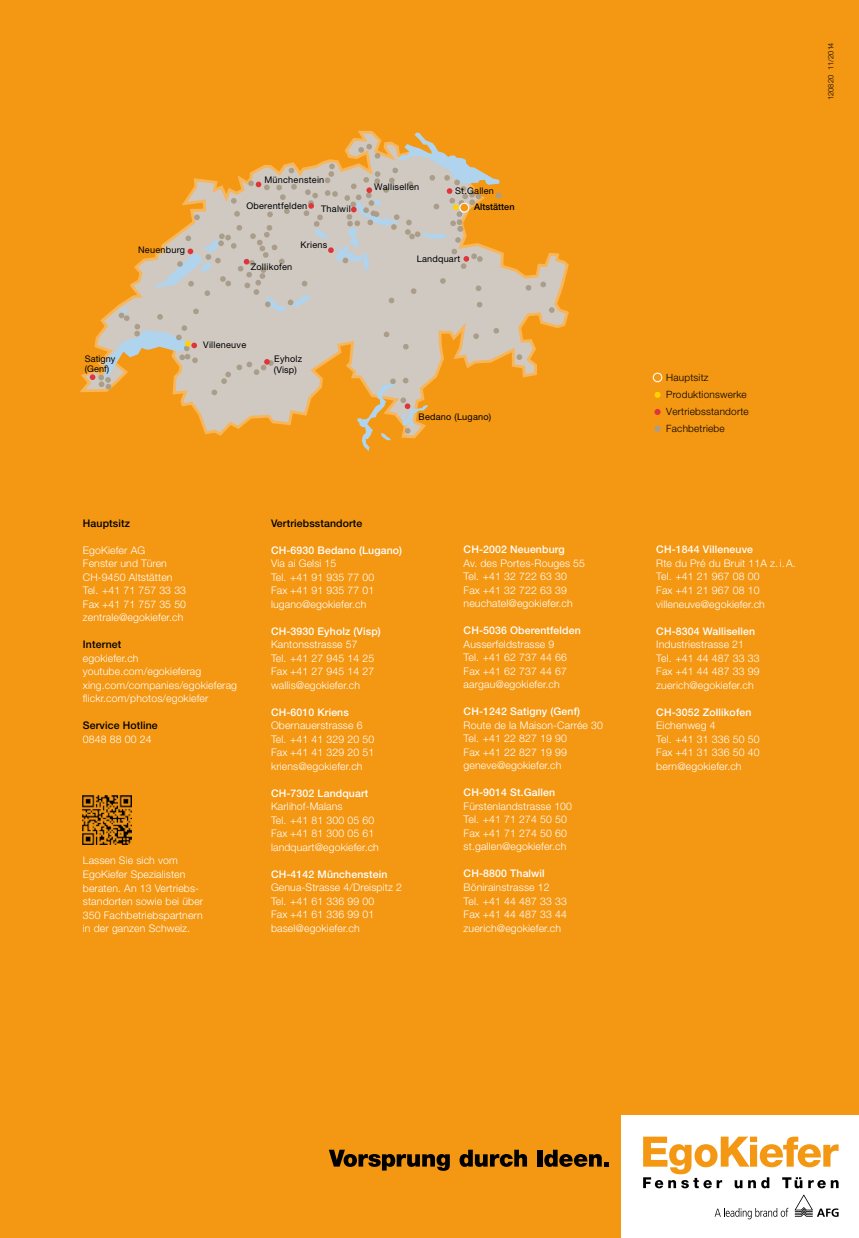
<style>
.page{position:relative;width:859px;height:1238px;background:#fff}
.page>*{position:absolute;margin:0;border:0;box-sizing:border-box;transform-origin:0 0}
.t1{font:300 10.5px/13.5px "Helvetica Neue LT Std";letter-spacing:.01em;color:#fff}
.t2{font:500 10.5px "Helvetica Neue LT Std";letter-spacing:.01em;color:#fff}
.t3{font:500 10.5px "Helvetica Neue LT Std";letter-spacing:.01em;color:#000}
.t4{font:300 10.05px/16.8px "Helvetica Neue LT Std";letter-spacing:.02em;color:#000}
.t5{font:9.15px "Helvetica Neue LT Std";letter-spacing:.025em;color:#000}
.t6{font:9.15px/10.9px "Helvetica Neue LT Std";color:#000}
.t7{font:500 9.15px "Helvetica Neue LT Std";color:#000}
.t8{font:300 7.5px "Helvetica Neue LT Std";letter-spacing:.01em;color:#000}
</style>
<div class="page">
<div style="left:0;top:0;width:859px;height:1237px;background:#f49712"></div>
<div style="left:654px;top:425px;width:7px;height:7px;background:#aa9d89;border-radius:50%"></div>
<div style="left:654px;top:409px;width:7px;height:6px;background:#dd363a;border-radius:50%"></div>
<div style="left:654px;top:392px;width:7px;height:6px;background:#fed200;border-radius:50%"></div>
<svg style="left:653px;top:372px;width:9px;height:10px"></svg>
<div style="left:654px;top:374px;width:7px;height:7px;background:#f49712;border-radius:50%"></div>
<svg style="left:80px;top:131px;width:489px;height:262px"></svg>
<svg style="left:526px;top:285px;width:5px;height:5px"></svg>
<svg style="left:540px;top:281px;width:6px;height:6px"></svg>
<svg style="left:549px;top:307px;width:6px;height:6px"></svg>
<svg style="left:517px;top:354px;width:5px;height:6px"></svg>
<svg style="left:90px;top:133px;width:411px;height:318px"></svg>
<svg style="left:459px;top:203px;width:10px;height:10px"></svg>
<div style="left:460px;top:204px;width:8px;height:7px;background:#f49712;border-radius:50%"></div>
<img style="left:83px;top:795px;width:48px;height:49px">
<div style="left:622px;top:1115px;width:237px;height:122px;background:#fff"></div>
<svg style="left:643px;top:1136px;width:196px;height:52px"></svg>
<svg style="left:715px;top:1207px;width:73px;height:12px"></svg>
<svg style="left:795px;top:1194px;width:44px;height:22px"></svg>
<svg style="left:329px;top:1149px;width:121px;height:21px"></svg>
<svg style="left:459px;top:1149px;width:68px;height:17px"></svg>
<div style="left:537px;top:1149px;width:6px;height:17px;background:#000"></div>
<svg style="left:544px;top:1149px;width:65px;height:17px"></svg>
<p class="t5" style="left:138px;top:244px;width:48px">Neuenburg</p>
<p class="t5" style="left:264px;top:174px;width:61px">Münchenstein</p>
<p class="t5" style="left:246px;top:200px;width:62px">Oberentfelden</p>
<p class="t5" style="left:321px;top:204px;width:31px">Thalwil</p>
<p class="t5" style="left:251px;top:262px;width:43px">Zollikofen</p>
<p class="t5" style="left:300px;top:239px;width:28px">Kriens</p>
<p class="t5" style="left:374px;top:181px;width:47px">Wallisellen</p>
<p class="t5" style="left:455px;top:185px;width:40px">St.Gallen</p>
<p class="t7" style="left:474px;top:201px;width:42px">Altstätten</p>
<p class="t5" style="left:417px;top:253px;width:45px">Landquart</p>
<p class="t6" style="left:85px;top:352px;width:32px">Satigny (Genf)</p>
<p class="t5" style="left:203px;top:339px;width:45px">Villeneuve</p>
<p class="t5" style="left:274px;top:353px;width:29px">Eyholz</p>
<p class="t5" style="left:274px;top:364px;width:24px">(Visp)</p>
<p class="t5" style="left:419px;top:411px;width:74px">Bedano (Lugano)</p>
<p class="t3" style="left:83px;top:516px;width:49px">Hauptsitz</p>
<p class="t1" style="left:83px;top:543px;width:105px">EgoKiefer AG<br>Fenster und Türen<br>CH-9450 Altstätten<br>Tel. +41 71 757 33 33<br>Fax +41 71 757 35 50 zentrale@egokiefer.ch</p>
<p class="t3" style="left:83px;top:638px;width:40px">Internet</p>
<p class="t1" style="left:83px;top:651px;width:156px">egokiefer.ch youtube.com/egokieferag xing.com/companies/egokieferag flickr.com/photos/egokiefer</p>
<p class="t3" style="left:83px;top:719px;width:76px">Service Hotline</p>
<p class="t1" style="left:83px;top:732px;width:70px">0848 88 00 24</p>
<p class="t1" style="left:83px;top:853px;width:122px">Lassen Sie sich vom<br>EgoKiefer Spezialisten beraten. An 13 Vertriebs&shy;standorten sowie bei über<br>350 Fachbetriebspartnern in der ganzen Schweiz.</p>
<p class="t3" style="left:271px;top:516px;width:93px">Vertriebsstandorte</p>
<p class="t2" style="left:271px;top:543px;width:133px">CH-6930 Bedano (Lugano)</p>
<p class="t1" style="left:271px;top:556px;width:105px">Via ai Gelsi 15<br>Tel. +41 91 935 77 00<br>Fax +41 91 935 77 01 lugano@egokiefer.ch</p>
<p class="t2" style="left:271px;top:624px;width:111px">CH-3930 Eyholz (Visp)</p>
<p class="t1" style="left:271px;top:637px;width:105px">Kantonsstrasse 57<br>Tel. +41 27 945 14 25<br>Fax +41 27 945 14 27 wallis@egokiefer.ch</p>
<p class="t2" style="left:271px;top:705px;width:79px">CH-6010 Kriens</p>
<p class="t1" style="left:271px;top:718px;width:105px">Obernauerstrasse 6<br>Tel. +41 41 329 20 50<br>Fax +41 41 329 20 51 kriens@egokiefer.ch</p>
<p class="t2" style="left:271px;top:786px;width:99px">CH-7302 Landquart</p>
<p class="t1" style="left:271px;top:799px;width:109px">Karlihof-Malans<br>Tel. +41 81 300 05 60<br>Fax +41 81 300 05 61 landquart@egokiefer.ch</p>
<p class="t2" style="left:271px;top:867px;width:118px">CH-4142 Münchenstein</p>
<p class="t1" style="left:271px;top:880px;width:132px">Genua-Strasse 4/Dreispitz 2<br>Tel. +41 61 336 99 00<br>Fax +41 61 336 99 01 basel@egokiefer.ch</p>
<p class="t2" style="left:464px;top:543px;width:103px">CH-2002 Neuenburg</p>
<p class="t1" style="left:464px;top:556px;width:123px">Av. des Portes-Rouges 55<br>Tel. +41 32 722 63 30<br>Fax +41 32 722 63 39 neuchatel@egokiefer.ch</p>
<p class="t2" style="left:464px;top:624px;width:119px">CH-5036 Oberentfelden</p>
<p class="t1" style="left:464px;top:637px;width:105px">Ausserfeldstrasse 9<br>Tel. +41 62 737 44 66<br>Fax +41 62 737 44 67 aargau@egokiefer.ch</p>
<p class="t2" style="left:464px;top:705px;width:118px">CH-1242 Satigny (Genf)</p>
<p class="t1" style="left:464px;top:718px;width:141px">Route de la Maison-Carrée 30<br>Tel. +41 22 827 19 90<br>Fax +41 22 827 19 99 geneve@egokiefer.ch</p>
<p class="t2" style="left:464px;top:786px;width:93px">CH-9014 St.Gallen</p>
<p class="t1" style="left:464px;top:799px;width:110px">Fürstenlandstrasse 100<br>Tel. +41 71 274 50 50<br>Fax +41 71 274 50 60 st.gallen@egokiefer.ch</p>
<p class="t2" style="left:464px;top:867px;width:83px">CH-8800 Thalwil</p>
<p class="t1" style="left:464px;top:880px;width:105px">Bönirainstrasse 12<br>Tel. +41 44 487 33 33<br>Fax +41 44 487 33 44 zuerich@egokiefer.ch</p>
<p class="t8" style="left:826px;top:100px;width:59px;rotate:-90deg">120820 11/2014</p>
<p class="t4" style="left:666px;top:369px;width:84px">Hauptsitz<br>Produktionswerke<br>Vertriebsstandorte<br>Fachbetriebe</p>
<p class="t2" style="left:656px;top:543px;width:98px">CH-1844 Villeneuve</p>
<p class="t1" style="left:656px;top:556px;width:141px">Rte du Pré du Bruit 11A z. i.A.<br>Tel. +41 21 967 08 00<br>Fax +41 21 967 08 10 villeneuve@egokiefer.ch</p>
<p class="t2" style="left:656px;top:624px;width:100px">CH-8304 Wallisellen</p>
<p class="t1" style="left:656px;top:637px;width:105px">Industriestrasse 21<br>Tel. +41 44 487 33 33<br>Fax +41 44 487 33 99 zuerich@egokiefer.ch</p>
<p class="t2" style="left:656px;top:705px;width:97px">CH-3052 Zollikofen</p>
<p class="t1" style="left:656px;top:718px;width:105px">Eichenweg 4<br>Tel. +41 31 336 50 50<br>Fax +41 31 336 50 40 bern@egokiefer.ch</p>
</div>
